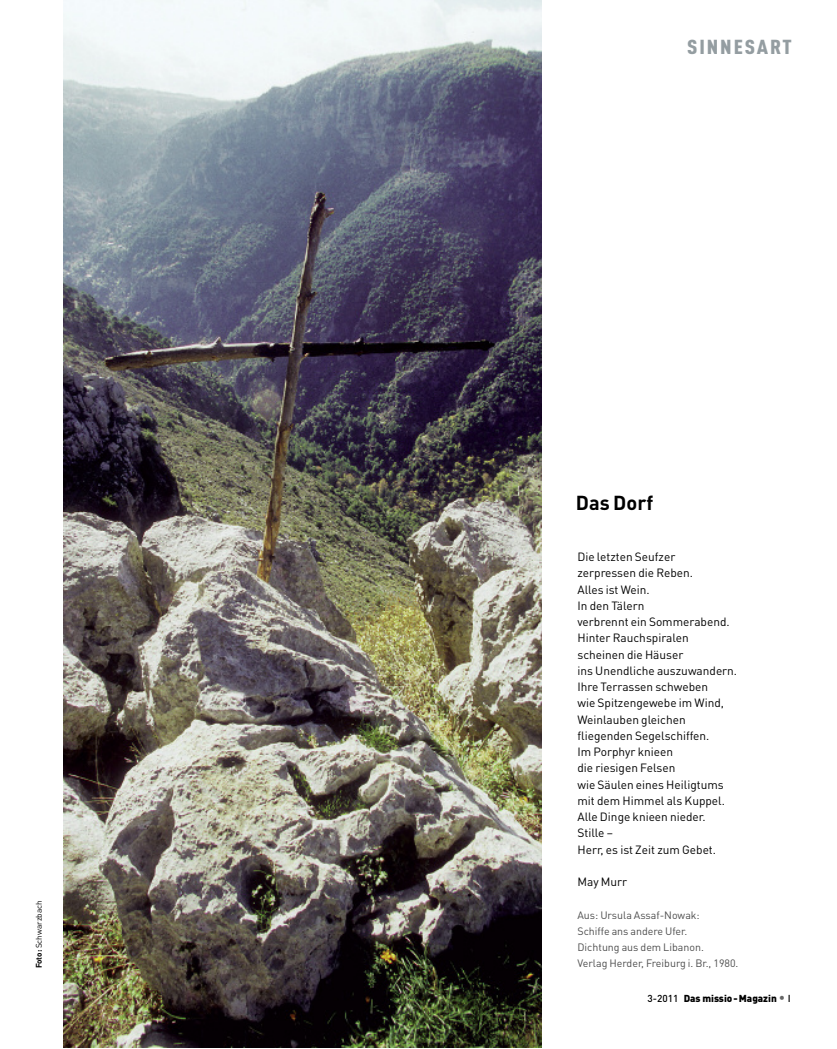
<style>
.page{position:relative;width:837px;height:1049px;background:#fff}
.page>*{position:absolute;margin:0;border:0;box-sizing:border-box;transform-origin:0 0}
.t1{font:900 20px "DIN Cond";letter-spacing:.085em;color:#949da1;scale:1.1 1}
.t2{font:700 20px "DIN Pro";color:#000}
.t3{font:11.88px/16.2px "DIN Pro";color:#000}
.t4{font:10.62px/16.2px "DIN Pro";color:#4d4d4d}
.t5{font:900 10px "DIN Pro";color:#000}
.t6{font:8.12px "DIN Pro";color:#000}
.s1{font-weight:700}
.s2{font-weight:500}
.s3{font-weight:500;font-size:12.5px;color:#666}
</style>
<div class="page">
<img style="left:64px;top:0;width:477px;height:1048px">
<p class="t6" style="left:34px;top:968px;width:70px;rotate:-90deg"><span class="s1">Foto:</span> Schwarzbach</p>
<h1 class="t1" style="left:687px;top:35px;width:96px">SINNESART</h1>
<h1 class="t2" style="left:575px;top:491px;width:79px">Das Dorf</h1>
<p class="t3" style="left:577px;top:549px;width:161px">Die letzten Seufzer<br>zerpressen die Reben.<br>Alles ist Wein.<br>In den Tälern<br>verbrennt ein Sommerabend.<br>Hinter Rauchspiralen scheinen die Häuser<br>ins Unendliche auszuwandern.<br>Ihre Terrassen schweben<br>wie Spitzengewebe im Wind,<br>Weinlauben gleichen fliegenden Segelschiffen.<br>Im Porphyr knieen<br>die riesigen Felsen<br>wie Säulen eines Heiligtums mit dem Himmel als Kuppel.<br>Alle Dinge knieen nieder.<br>Stille –<br>Herr, es ist Zeit zum Gebet.</p>
<p class="t3" style="left:577px;top:874px;width:51px">May Murr</p>
<p class="t4" style="left:577px;top:907px;width:162px">Aus: Ursula Assaf-Nowak:<br>Schiffe ans andere Ufer.<br>Dichtung aus dem Libanon.<br>Verlag Herder, Freiburg i. Br., 1980.</p>
<p class="t5" style="left:647px;top:992px;width:145px"><span class="s2">3-2011</span> Das missio-Magazin <span class="s3">•</span> <span class="s2">I</span></p>
</div>
